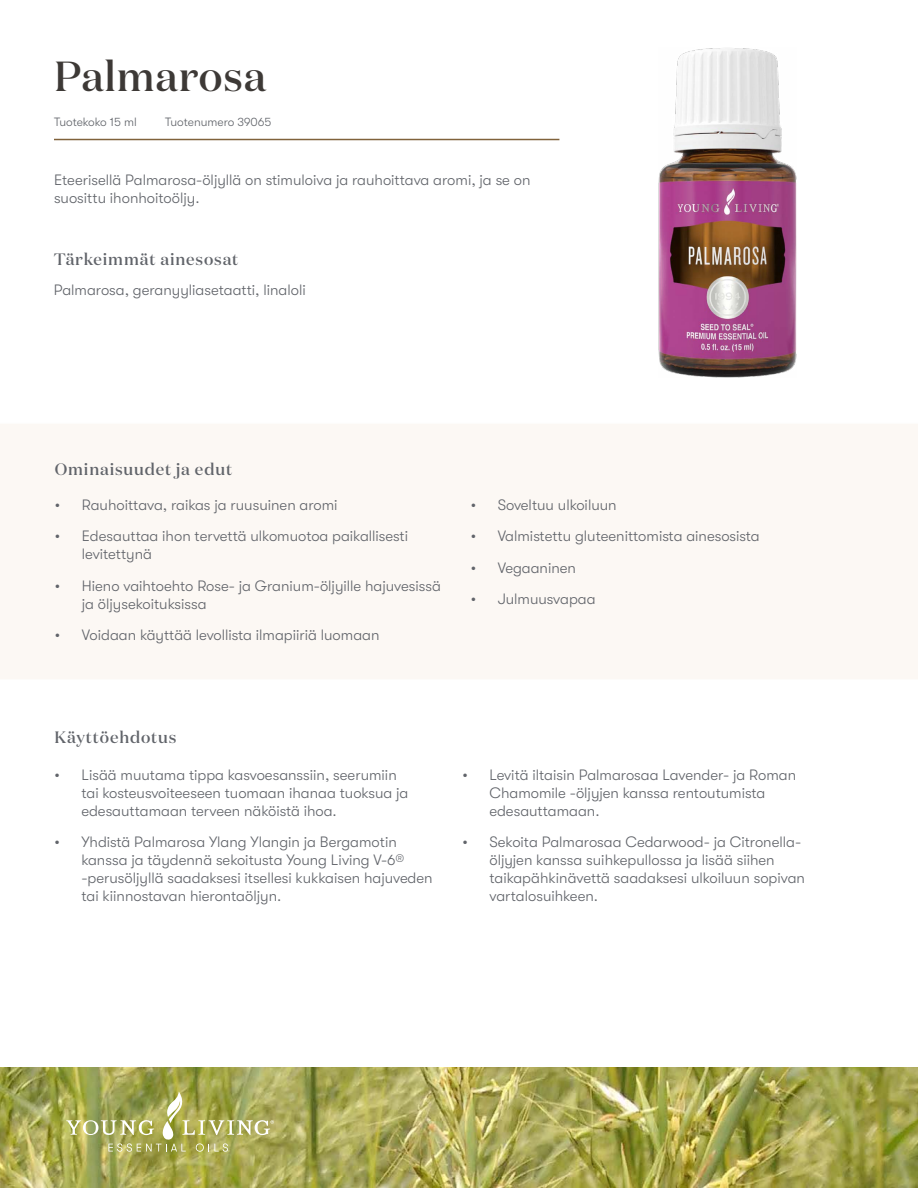
<style>
.page{position:relative;width:918px;height:1188px;background:#fff}
.page>*{position:absolute;margin:0;border:0;box-sizing:border-box;transform-origin:0 0}
.t1{font:500 42px "Domaine Display";letter-spacing:.02em;color:#3d3936}
.t2{font:500 16.5px "Domaine Display";letter-spacing:.05em;color:#61646a}
.t3{font:300 15px/18px "GT Walsheim Pro";color:#61646a}
.t4{font:300 12px "GT Walsheim Pro";color:#61646a}
</style>
<div class="page">
<div style="left:0;top:424px;width:918px;height:255px;background:#fcf8f4"></div>
<hr style="left:54px;top:139px;width:505px;height:1px;background:#80623b">
<img style="left:659px;top:48px;width:137px;height:329px">
<img style="left:0;top:1067px;width:918px;height:121px">
<svg style="left:66px;top:1092px;width:208px;height:60px;background:#adaf63"></svg>
<h1 class="t1" style="left:54px;top:49px;width:214px">Palmarosa</h1>
<p class="t4" style="left:54px;top:115px;width:84px">Tuotekoko 15 ml</p>
<p class="t4" style="left:165px;top:115px;width:108px">Tuotenumero 39065</p>
<p class="t3" style="left:54px;top:171px;width:478px">Eteerisellä Palmarosa-öljyllä on stimuloiva ja rauhoittava aromi, ja se on suosittu ihonhoitoöljy.</p>
<p class="t2" style="left:54px;top:248px;width:186px">Tärkeimmät ainesosat</p>
<p class="t3" style="left:54px;top:281px;width:254px">Palmarosa, geranyyliasetaatti, linaloli</p>
<p class="t2" style="left:55px;top:459px;width:179px">Ominaisuudet ja edut</p>
<p class="t3" style="left:55px;top:496px;width:284px">• Rauhoittava, raikas ja ruusuinen aromi</p>
<p class="t3" style="left:82px;top:527px;width:328px;text-indent:-27px">• Edesauttaa ihon tervettä ulkomuotoa paikallisesti levitettynä</p>
<p class="t3" style="left:82px;top:577px;width:361px;text-indent:-27px">• Hieno vaihtoehto Rose- ja Granium-öljyille hajuvesissä ja öljysekoituksissa</p>
<p class="t3" style="left:55px;top:626px;width:326px">• Voidaan käyttää levollista ilmapiiriä luomaan</p>
<p class="t3" style="left:471px;top:496px;width:148px">• Soveltuu ulkoiluun</p>
<p class="t3" style="left:471px;top:527px;width:291px">• Valmistettu gluteenittomista ainesosista</p>
<p class="t3" style="left:471px;top:559px;width:107px">• Vegaaninen</p>
<p class="t3" style="left:471px;top:590px;width:126px">• Julmuusvapaa</p>
<p class="t2" style="left:54px;top:727px;width:124px">Käyttöehdotus</p>
<p class="t3" style="left:81px;top:765px;width:329px;text-indent:-27px">• Lisää muutama tippa kasvoesanssiin, seerumiin tai kosteusvoiteeseen tuomaan ihanaa tuoksua ja edesauttamaan terveen näköistä ihoa.</p>
<p class="t3" style="left:81px;top:833px;width:353px;text-indent:-27px">• Yhdistä Palmarosa Ylang Ylangin ja Bergamotin kanssa ja täydennä sekoitusta Young Living V-6® -perusöljyllä saadaksesi itsellesi kukkaisen hajuveden tai kiinnostavan hierontaöljyn.</p>
<p class="t3" style="left:489px;top:765px;width:308px;text-indent:-27px">• Levitä iltaisin Palmarosaa Lavender- ja Roman<br>Chamomile -öljyjen kanssa rentoutumista edesauttamaan.</p>
<p class="t3" style="left:489px;top:833px;width:317px;text-indent:-27px">• Sekoita Palmarosaa Cedarwood- ja Citronella&shy;öljyjen kanssa suihkepullossa ja lisää siihen taikapähkinävettä saadaksesi ulkoiluun sopivan vartalosuihkeen.</p>
</div>
